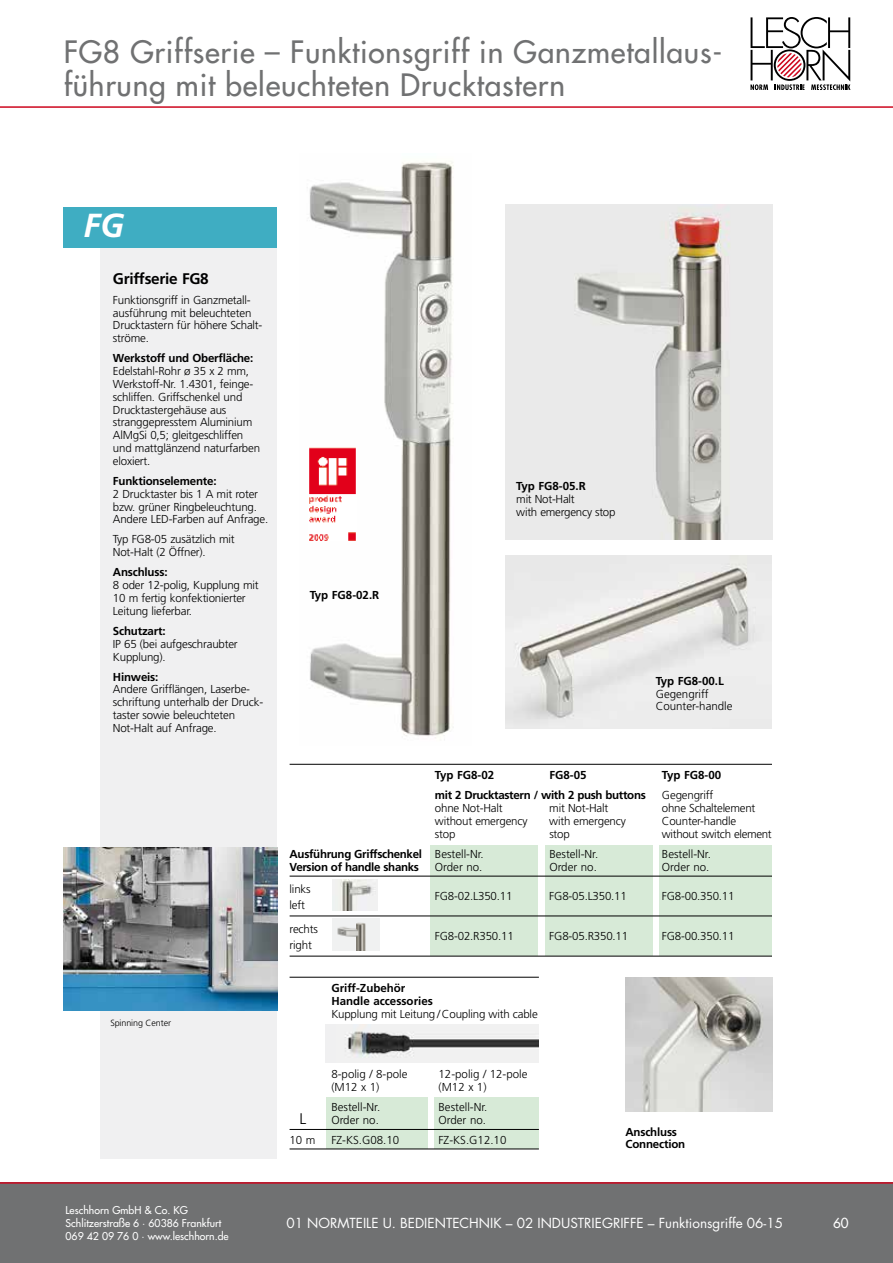
<style>
.page{position:relative;width:893px;height:1263px;background:#fff}
.page>*{position:absolute;margin:0;border:0;box-sizing:border-box;transform-origin:0 0}
.t1{font:italic 700 33.3px "Frutiger LT Std";color:#fff}
.t2{font:500 30px/33px "Futura Std";letter-spacing:.025em;color:#707172}
.t3{font:700 15.45px "Frutiger LT Std";letter-spacing:-.015em;color:#000}
.t4{font:300 15.45px "Frutiger";color:#000}
.t5{font:13.5px "Futura Std";color:#fff}
.t6{font:500 13.5px "Futura Std";color:#fff}
.t7{font:300 11.55px/12.8px "Frutiger";letter-spacing:-.015em;color:#000}
.t8{font:700 11.55px/11.6px "Frutiger LT Std";letter-spacing:-.015em;color:#000}
.t9{font:500 10.5px/12.6px "Futura Std";color:#fff}
.t10{font:300 9px "Frutiger";letter-spacing:-.01em;color:#000}
.s1{font-family:"Frutiger";font-weight:300}
.s2{font-weight:400}
</style>
<div class="page">
<div style="left:0;top:1182px;width:893px;height:81px;background:#707172"></div>
<hr style="left:0;top:1182px;width:893px;height:2px;background:#cd071e">
<hr style="left:0;top:106px;width:893px;height:2px;background:#cd071e">
<svg style="left:750px;top:17px;width:100px;height:73px"></svg>
<div style="left:100px;top:128px;width:177px;height:1031px;background:#f0f0f1"></div>
<div style="left:64px;top:204px;width:213px;height:43px;background:#3fadc2"></div>
<img style="left:309px;top:161px;width:145px;height:577px">
<img style="left:505px;top:555px;width:266px;height:173px">
<div style="left:430px;top:845px;width:108px;height:110px;background:#d7ead7"></div>
<div style="left:660px;top:845px;width:112px;height:110px;background:#d7ead7"></div>
<div style="left:545px;top:845px;width:107px;height:110px;background:#d7ead7"></div>
<img style="left:332px;top:919px;width:48px;height:31px">
<div style="left:332px;top:879px;width:47px;height:32px;background:#f1f1f1"></div>
<img style="left:340px;top:879px;width:32px;height:32px">
<img style="left:506px;top:205px;width:266px;height:334px">
<div style="left:434px;top:1097px;width:105px;height:52px;background:#d7ead7"></div>
<div style="left:327px;top:1098px;width:101px;height:51px;background:#d7ead7"></div>
<div style="left:326px;top:1024px;width:213px;height:38px;background:#f0f0f1"></div>
<img style="left:345px;top:1031px;width:194px;height:25px">
<img style="left:309px;top:447px;width:47px;height:94px">
<img style="left:625px;top:978px;width:147px;height:134px">
<img style="left:64px;top:848px;width:213px;height:162px">
<hr style="left:290px;top:764px;width:482px;height:1px;background:#000">
<hr style="left:290px;top:876px;width:482px;height:1px;background:#000">
<hr style="left:290px;top:916px;width:482px;height:1px;background:#000">
<hr style="left:290px;top:956px;width:482px;height:1px;background:#000">
<hr style="left:290px;top:977px;width:249px;height:1px;background:#000">
<hr style="left:290px;top:1129px;width:249px;height:1px;background:#000">
<hr style="left:290px;top:1149px;width:249px;height:1px;background:#000">
<div style="left:49px;top:119px;width:241px;height:87px;background:#fff"></div>
<h2 class="t2" style="left:64px;top:36px;width:660px">FG8 Griffserie – Funktionsgriff in Ganzmetallaus&shy;führung mit beleuchteten Drucktastern</h2>
<h1 class="t1" style="left:84px;top:205px;width:42px">FG</h1>
<h3 class="t3" style="left:113px;top:269px;width:97px">Griffserie FG8</h3>
<p class="t7" style="left:113px;top:293px;width:151px">Funktionsgriff in Ganzmetall&shy;ausführung mit beleuchteten<br>Drucktastern für höhere Schalt&shy;ströme.</p>
<p class="t8" style="left:113px;top:353px;width:142px">Werkstoff und Oberfläche:</p>
<p class="t7" style="left:113px;top:365px;width:149px">Edelstahl-Rohr ø 35 x 2 mm,<br>Werkstoff-Nr. 1.4301, feinge&shy;schliffen. Griffschenkel und<br>Drucktastergehäuse aus<br>strang gepresstem Aluminium<br>AlMgSi 0,5; gleitgeschliffen und mattglänzend naturfarben eloxiert.</p>
<p class="t8" style="left:113px;top:475px;width:105px">Funktionselemente:</p>
<p class="t7" style="left:113px;top:487px;width:157px">2 Drucktaster bis 1 A mit roter bzw. grüner Ringbeleuchtung.<br>Andere LED-Farben auf Anfrage.</p>
<p class="t7" style="left:113px;top:533px;width:123px">Typ FG8-05 zusätzlich mit<br>Not-Halt (2 Öffner).</p>
<p class="t8" style="left:113px;top:567px;width:56px">Anschluss:</p>
<p class="t7" style="left:113px;top:579px;width:147px">8 oder 12-polig, Kupplung mit<br>10 m fertig konfektionierter<br>Leitung lieferbar.</p>
<p class="t8" style="left:113px;top:625px;width:54px">Schutzart:</p>
<p class="t7" style="left:113px;top:637px;width:126px">IP 65 (bei aufgeschraubter<br>Kup p lung).</p>
<p class="t8" style="left:113px;top:671px;width:47px">Hinweis:</p>
<p class="t7" style="left:113px;top:683px;width:152px">Andere Grifflängen, Laserbe&shy;schriftung unterhalb der Druck - taster sowie beleuchteten<br>Not-Halt auf Anfrage.</p>
<p class="t10" style="left:110px;top:1018px;width:62px">Spinning Center</p>
<p class="t8" style="left:310px;top:589px;width:71px">Typ FG8-02.R</p>
<p class="t8" style="left:516px;top:480px;width:71px">Typ FG8-05.R</p>
<p class="t7" style="left:516px;top:493px;width:101px">mit Not-Halt<br>with emergency stop</p>
<p class="t8" style="left:656px;top:675px;width:70px">Typ FG8-00.L</p>
<p class="t7" style="left:656px;top:687px;width:78px">Gegengriff<br>Counter-handle</p>
<p class="t8" style="left:435px;top:769px;width:61px">Typ FG8-02</p>
<p class="t8" style="left:549px;top:769px;width:39px">FG8-05</p>
<p class="t8" style="left:662px;top:769px;width:61px">Typ FG8-00</p>
<p class="t8" style="left:435px;top:789px;width:212px">mit 2 Drucktastern / with 2 push buttons</p>
<p class="t7" style="left:662px;top:789px;width:53px">Gegengriff</p>
<p class="t7" style="left:435px;top:802px;width:69px">ohne Not-Halt</p>
<p class="t7" style="left:549px;top:802px;width:61px">mit Not-Halt</p>
<p class="t7" style="left:662px;top:802px;width:95px">ohne Schaltelement</p>
<p class="t7" style="left:435px;top:814px;width:94px">without emergency</p>
<p class="t7" style="left:549px;top:814px;width:78px">with emergency</p>
<p class="t7" style="left:662px;top:814px;width:76px">Counter-handle</p>
<p class="t7" style="left:435px;top:827px;width:22px">stop</p>
<p class="t7" style="left:549px;top:827px;width:22px">stop</p>
<p class="t7" style="left:662px;top:827px;width:111px">without switch element</p>
<p class="t8" style="left:290px;top:848px;width:196px">Ausführung Griffschenkel <span class="s1">Bestell-Nr.</span></p>
<p class="t7" style="left:549px;top:847px;width:50px">Bestell-Nr.</p>
<p class="t7" style="left:662px;top:847px;width:50px">Bestell-Nr.</p>
<p class="t8" style="left:290px;top:861px;width:131px">Version of handle shanks</p>
<p class="t7" style="left:435px;top:860px;width:49px">Order no.</p>
<p class="t7" style="left:549px;top:860px;width:49px">Order no.</p>
<p class="t7" style="left:662px;top:860px;width:49px">Order no.</p>
<p class="t7" style="left:290px;top:882px;width:23px">links</p>
<p class="t7" style="left:435px;top:889px;width:79px">FG8-02.L350.11</p>
<p class="t7" style="left:549px;top:889px;width:79px">FG8-05.L350.11</p>
<p class="t7" style="left:662px;top:889px;width:74px">FG8-00.350.11</p>
<p class="t7" style="left:290px;top:893px;width:30px;line-height:23.9px">left rechts</p>
<p class="t7" style="left:435px;top:929px;width:80px">FG8-02.R350.11</p>
<p class="t7" style="left:549px;top:929px;width:80px">FG8-05.R350.11</p>
<p class="t7" style="left:662px;top:929px;width:74px">FG8-00.350.11</p>
<p class="t7" style="left:290px;top:938px;width:24px">right</p>
<p class="t8" style="left:331px;top:982px;width:103px;line-height:12.8px">Griff-Zubehör<br>Handle accessories</p>
<p class="t7" style="left:331px;top:1007px;width:208px">Kupplung mit Leitung / Coupling with cable</p>
<p class="t7" style="left:331px;top:1067px;width:78px">8-polig / 8-pole</p>
<p class="t7" style="left:439px;top:1067px;width:91px">12-polig / 12-pole</p>
<p class="t7" style="left:331px;top:1080px;width:50px">(M12 x 1)</p>
<p class="t7" style="left:438px;top:1080px;width:50px">(M12 x 1)</p>
<p class="t7" style="left:331px;top:1100px;width:50px">Bestell-Nr.</p>
<p class="t7" style="left:438px;top:1100px;width:50px">Bestell-Nr.</p>
<h3 class="t4" style="left:299px;top:1109px;width:8px">L</h3>
<p class="t7" style="left:331px;top:1113px;width:49px">Order no.</p>
<p class="t7" style="left:438px;top:1113px;width:49px">Order no.</p>
<p class="t7" style="left:290px;top:1133px;width:27px">10 m</p>
<p class="t7" style="left:331px;top:1133px;width:69px">FZ-KS.G08.10</p>
<p class="t7" style="left:438px;top:1133px;width:69px">FZ-KS.G12.10</p>
<p class="t8" style="left:625px;top:1126px;width:61px">Anschluss<br>Connection</p>
<p class="t9" style="left:66px;top:1204px;width:165px">Leschhorn GmbH &amp; Co. KG<br>Schlitzerstraße 6 <span class="s2">·</span> 60386 Frankfurt<br>069 42 09 76 0 <span class="s2">·</span> www.leschhorn.de</p>
<p class="t5" style="left:286px;top:1214px;width:299px">01 NORMTEILE U. BEDIENTECHN IK – 02 INDUSTRIE</p>
<p class="t5" style="left:602px;top:1214px;width:183px">GRI FFE – FUNKTIONSGRIFFE 06-15</p>
<p class="t6" style="left:833px;top:1215px;width:17px">60</p>
</div>
